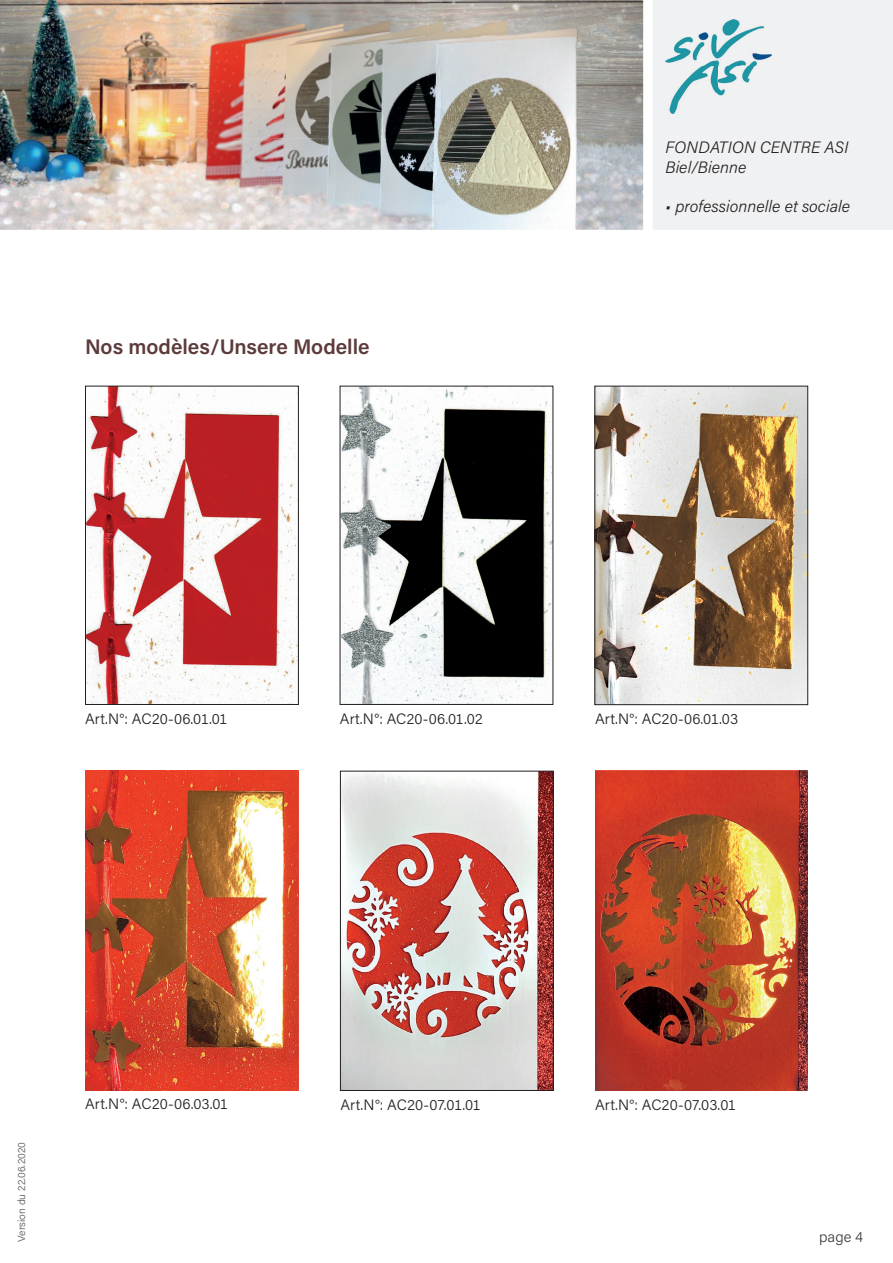
<style>
.page{position:relative;width:893px;height:1263px;background:#fff}
.page>*{position:absolute;margin:0;border:0;box-sizing:border-box;transform-origin:0 0}
.t1{font:600 21px "Acumin Pro";color:#5e3b3b}
.t2{font:italic 300 16.5px/19.8px "Acumin Pro";letter-spacing:.005em;color:#231f20}
.t3{font:300 15px "Acumin Pro";letter-spacing:.005em;color:#231f20}
.t4{font:300 15px "Acumin Pro";color:#3e3e3f}
.t5{font:300 10.5px "Acumin Pro";color:#57585a}
</style>
<div class="page">
<div style="left:653px;top:0;width:240px;height:230px;background:#f0f1f2"></div>
<img style="left:0;top:0;width:428px;height:138px">
<img style="left:428px;top:0;width:215px;height:136px">
<img style="left:0;top:138px;width:321px;height:92px">
<img style="left:321px;top:136px;width:322px;height:94px">
<img style="left:665px;top:19px;width:107px;height:94px">
<img style="left:595px;top:771px;width:213px;height:319px">
<img style="left:342px;top:773px;width:209px;height:316px">
<div style="left:340px;top:771px;width:213px;height:320px;border:1px solid #231f20"></div>
<img style="left:597px;top:388px;width:209px;height:315px">
<div style="left:595px;top:386px;width:213px;height:319px;border:1px solid #231f20"></div>
<img style="left:342px;top:388px;width:209px;height:315px">
<img style="left:85px;top:771px;width:213px;height:319px">
<img style="left:87px;top:388px;width:210px;height:315px">
<div style="left:85px;top:386px;width:214px;height:319px;border:1px solid #231f20"></div>
<h1 class="t1" style="left:85px;top:332px;width:286px">Nos modèles/Unsere Modelle</h1>
<p class="t2" style="left:665px;top:137px;width:184px">FONDATION CENTRE ASI<br>Biel/Bienne</p>
<p class="t2" style="left:665px;top:196px;width:186px">• professionnelle et sociale</p>
<p class="t3" style="left:85px;top:709px;width:144px">Art.N°: AC20-06.01.01</p>
<p class="t3" style="left:340px;top:709px;width:145px">Art.N°: AC20-06.01.02</p>
<p class="t3" style="left:595px;top:709px;width:145px">Art.N°: AC20-06.01.03</p>
<p class="t5" style="left:14px;top:1242px;width:101px;rotate:-90deg">Version du 22.06.2020</p>
<p class="t3" style="left:85px;top:1094px;width:145px">Art.N°: AC20-06.03.01</p>
<p class="t3" style="left:340px;top:1094px;width:142px">Art.N°: AC20-07.01.01</p>
<p class="t3" style="left:595px;top:1094px;width:143px">Art.N°: AC20-07.03.01</p>
<p class="t4" style="left:819px;top:1226px;width:45px">page 4</p>
</div>
